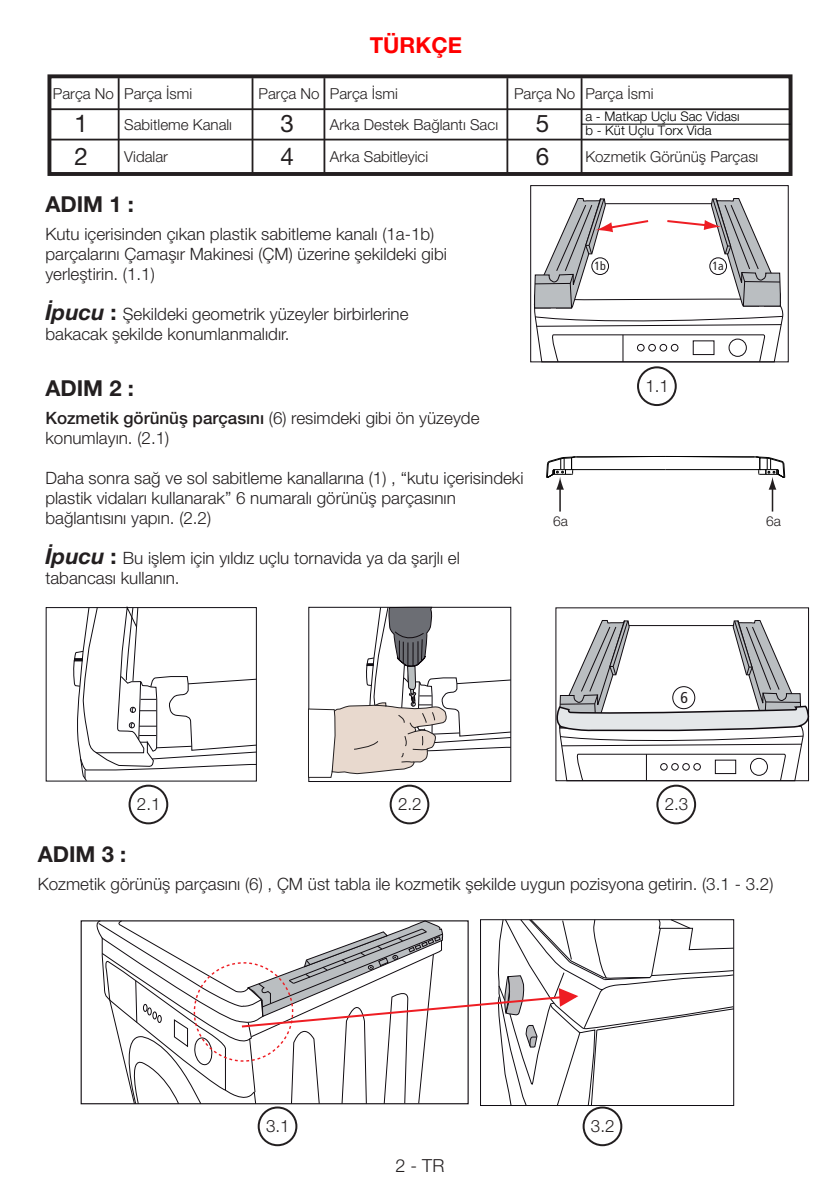
<style>
.page{position:relative;width:840px;height:1191px;background:#fff}
.page>*{position:absolute;margin:0;border:0;box-sizing:border-box;transform-origin:0 0}
.t1{font:24.2px/32.2px "Helvetica Neue CE";color:#231f20}
.Normal_Yazi__10pt{font:700 22px "Helvetica Neue CE";color:#231f20}
.Normal_Yazi__10pt-2{font:700 22px "Helvetica Neue CE";color:#f00}
.Girintili_Yazi__10pt{font:300 18px "Helvetica Neue CE";color:#231f20}
.Normal_Yazi__10pt-3{font:300 17px/20px "Helvetica Neue CE";color:#231f20}
.t2{font:condensed 15.8px "Frutiger";color:#231f20}
.t3{font:300 15.2px "Helvetica Neue CE";color:#231f20}
.t4{font:300 13.8px "Helvetica Neue CE";color:#231f20}
.t5{font:300 13.2px/14.8px "Helvetica Neue LT Pro";color:#000}
.t6{font:condensed 11.8px "Frutiger";color:#231f20}
.s1{font-weight:700;font-style:italic;font-size:22px}
.s2{font-weight:700;font-size:22px}
.s3{font-weight:500}
</style>
<div class="page">
<div style="left:47px;top:74px;width:745px;height:102px;border:4px solid #231f20"></div>
<hr style="left:118px;top:78px;width:1px;height:95px;background:#231f20">
<hr style="left:251px;top:78px;width:2px;height:96px;background:#231f20">
<hr style="left:323px;top:78px;width:2px;height:96px;background:#231f20">
<hr style="left:506px;top:78px;width:2px;height:96px;background:#231f20">
<hr style="left:580px;top:78px;width:2px;height:96px;background:#231f20">
<hr style="left:49px;top:139px;width:739px;height:1px;background:#231f20">
<hr style="left:50px;top:108px;width:739px;height:2px;background:#231f20">
<hr style="left:581px;top:124px;width:209px;height:1px;background:#000">
<div style="left:530px;top:185px;width:258px;height:177px;border:1px solid #100b10"></div>
<svg style="left:533px;top:198px;width:250px;height:165px"></svg>
<div style="left:591px;top:257px;width:17px;height:18px;border:1px solid #100b10;border-radius:50%"></div>
<div style="left:709px;top:257px;width:17px;height:18px;border:1px solid #100b10;border-radius:50%"></div>
<svg style="left:555px;top:619px;width:254px;height:162px"></svg>
<div style="left:672px;top:686px;width:22px;height:23px;border:1px solid #100b10;border-radius:50%"></div>
<svg style="left:546px;top:456px;width:238px;height:55px"></svg>
<svg style="left:73px;top:606px;width:184px;height:175px"></svg>
<svg style="left:308px;top:606px;width:203px;height:172px"></svg>
<div style="left:128px;top:784px;width:40px;height:40px;border:2px solid #231f20;border-radius:50%"></div>
<div style="left:257px;top:1106px;width:40px;height:40px;border:2px solid #231f20;border-radius:50%"></div>
<div style="left:582px;top:1106px;width:40px;height:40px;border:2px solid #231f20;border-radius:50%"></div>
<div style="left:389px;top:784px;width:40px;height:40px;border:2px solid #231f20;border-radius:50%"></div>
<div style="left:656px;top:784px;width:39px;height:40px;border:2px solid #231f20;border-radius:50%"></div>
<svg style="left:92px;top:919px;width:641px;height:187px"></svg>
<div style="left:636px;top:366px;width:40px;height:40px;border:2px solid #231f20;border-radius:50%"></div>
<p class="t3" style="left:53px;top:84px;width:141px">Parça No Parça İsmi</p>
<p class="t1" style="left:75px;top:108px;width:15px">1</p>
<p class="t3" style="left:124px;top:115px;width:109px">Sabitleme Kanalı</p>
<p class="t1" style="left:75px;top:140px;width:15px">2</p>
<p class="t3" style="left:124px;top:147px;width:45px">Vidalar</p>
<p class="Normal_Yazi__10pt-2" style="left:369px;top:31px;width:94px">TÜRKÇE</p>
<p class="t3" style="left:258px;top:84px;width:141px">Parça No Parça İsmi</p>
<p class="t1" style="left:280px;top:108px;width:15px">3</p>
<p class="t3" style="left:330px;top:115px;width:170px">Arka Destek Bağlantı Sacı</p>
<p class="t1" style="left:280px;top:140px;width:15px">4</p>
<p class="t3" style="left:330px;top:147px;width:100px">Arka Sabitleyici</p>
<p class="t3" style="left:514px;top:84px;width:141px">Parça No Parça İsmi</p>
<p class="t1" style="left:535px;top:108px;width:15px">5<br>6</p>
<p class="t5" style="left:585px;top:108px;width:156px">a - Matkap Uçlu Sac Vidası b - Küt Uçlu Torx Vida</p>
<p class="t3" style="left:585px;top:147px;width:174px">Kozmetik Görünüş Parçası</p>
<p class="Normal_Yazi__10pt" style="left:45px;top:190px;width:90px">ADIM 1 :</p>
<p class="Normal_Yazi__10pt-3" style="left:45px;top:223px;width:403px">Kutu içerisinden çıkan plastik sabitleme kanalı (1a-1b) parçalarını Çamaşır Makinesi (ÇM) üzerine şekildeki gibi yerleştirin. (1.1)</p>
<p class="Normal_Yazi__10pt-3" style="left:45px;top:303px;width:364px"><span class="s1">İpucu</span> <span class="s2">:</span> Şekildeki geometrik yüzeyler birbirlerine bakacak şekilde konumlanmalıdır.</p>
<p class="Normal_Yazi__10pt" style="left:45px;top:375px;width:90px">ADIM 2 :</p>
<p class="Normal_Yazi__10pt-3" style="left:45px;top:408px;width:435px"><span class="s3">Kozmetik görünüş parçasını</span> (6) resimdeki gibi ön yüzeyde konumlayın. (2.1)</p>
<p class="Normal_Yazi__10pt-3" style="left:45px;top:468px;width:479px">Daha sonra sağ ve sol sabitleme kanallarına (1) , “kutu içerisindeki plastik vidaları kullanarak” 6 numaralı görünüş parçasının bağlantısını yapın. (2.2)</p>
<p class="Normal_Yazi__10pt-3" style="left:45px;top:548px;width:416px"><span class="s1">İpucu</span> <span class="s2">:</span> Bu işlem için yıldız uçlu tornavida ya da şarjlı el tabancası kullanın.</p>
<p class="t6" style="left:594px;top:259px;width:13px">1b</p>
<p class="t6" style="left:712px;top:259px;width:13px">1a</p>
<p class="Normal_Yazi__10pt-3" style="left:645px;top:375px;width:25px">1.1</p>
<p class="t4" style="left:552px;top:512px;width:16px">6a</p>
<p class="t4" style="left:765px;top:512px;width:16px">6a</p>
<p class="t2" style="left:680px;top:688px;width:9px">6</p>
<p class="Normal_Yazi__10pt-3" style="left:137px;top:794px;width:25px">2.1</p>
<p class="Normal_Yazi__10pt-3" style="left:398px;top:794px;width:25px">2.2</p>
<p class="Normal_Yazi__10pt-3" style="left:664px;top:794px;width:25px">2.3</p>
<p class="Normal_Yazi__10pt" style="left:38px;top:840px;width:90px">ADIM 3 :</p>
<p class="Normal_Yazi__10pt-3" style="left:38px;top:873px;width:736px">Kozmetik görünüş parçasını (6) , ÇM üst tabla ile kozmetik şekilde uygun pozisyona getirin. (3.1 - 3.2)</p>
<p class="Normal_Yazi__10pt-3" style="left:266px;top:1115px;width:25px">3.1</p>
<p class="Normal_Yazi__10pt-3" style="left:590px;top:1115px;width:25px">3.2</p>
<p class="Girintili_Yazi__10pt" style="left:395px;top:1155px;width:50px">2 - TR</p>
</div>
